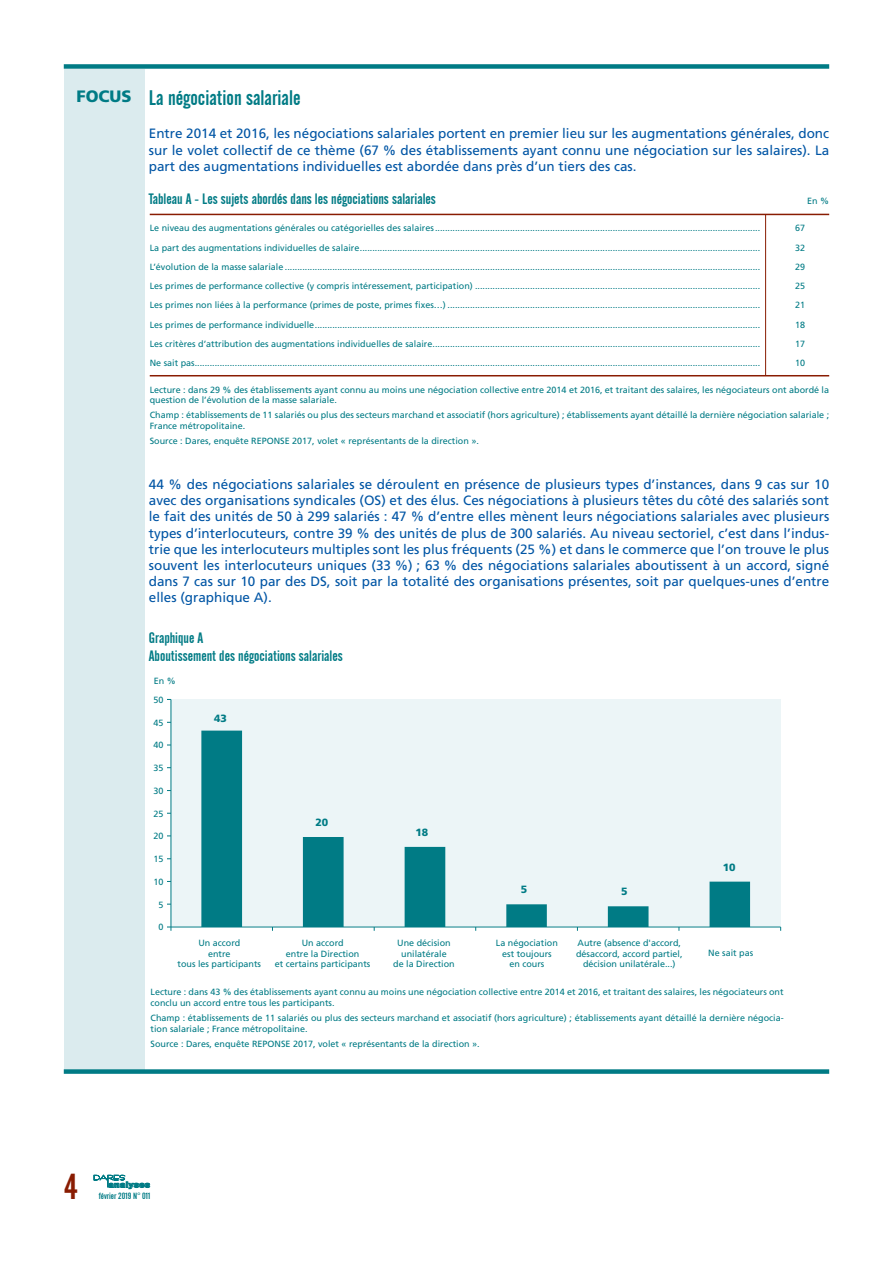
<style>
.page{position:relative;width:893px;height:1263px;background:#fff}
.page>*{position:absolute;margin:0;border:0;box-sizing:border-box;transform-origin:0 0}
.t1{font:36px "Alternate Gothic No 2 BT";color:#891c02}
.t2{font:21px "Alternate Gothic No 2 BT";color:#007b85}
.t3{font:900 16.5px "Frutiger";color:#007b85}
.t4{font:15px/18px "Alternate Gothic No 2 BT";color:#007b85}
.t5{font:13.5px/16.2px "Frutiger";color:#0155a5;text-align:justify}
.t6{font:900 10.5px "Frutiger";color:#007b85}
.t7{font:9px/10.8px "Frutiger";color:#007b85;text-align:center}
.t8{font:9px "Alternate Gothic No 2 BT";color:#007b85}
.t9{font:7.8px "Alternate Gothic No 2 BT";color:#007b85;scale:2.03 1}
</style>
<div class="page">
<div style="left:64px;top:69px;width:80px;height:1002px;background:#dbebee"></div>
<svg style="left:94px;top:1175px;width:56px;height:14px"></svg>
<hr style="left:150px;top:214px;width:679px;height:1px;background:#891c02">
<hr style="left:150px;top:375px;width:679px;height:1px;background:#891c02">
<hr style="left:765px;top:214px;width:1px;height:161px;background:#891c02">
<div style="left:171px;top:699px;width:610px;height:227px;background:#ecf5f7"></div>
<svg style="left:201px;top:731px;width:549px;height:196px"></svg>
<hr style="left:171px;top:699px;width:1px;height:228px;background:#007b85">
<hr style="left:171px;top:927px;width:610px;height:1px;background:#007b85">
<div style="left:64px;top:64px;width:765px;height:5px;background:#007b85"></div>
<div style="left:64px;top:1069px;width:765px;height:5px;background:#007b85"></div>
<h3 class="t3" style="left:76px;top:87px;width:57px">FOCUS</h3>
<h2 class="t2" style="left:149px;top:86px;width:153px">La négociation salariale</h2>
<p class="t5" style="left:149px;top:126px;width:682px">Entre 2014 et 2016, les négociations salariales portent en premier lieu sur les augmentations générales, donc sur le volet collectif de ce thème (67 % des établissements ayant connu une négociation sur les salaires). La part des augmentations individuelles est abordée dans près d’un tiers des cas.</p>
<h3 class="t4" style="left:149px;top:190px;width:289px">Tableau A - Les sujets abordés dans les négociations salariales</h3>
<p class="t7" style="left:150px;top:223px;width:612px">Le niveau des augmentations générales ou catégorielles des salaires..................................................................................................................................</p>
<p class="t7" style="left:795px;top:223px;width:12px">67</p>
<p class="t7" style="left:150px;top:242px;width:612px">La part des augmentations individuelles de salaire................................................................................................................................................................</p>
<p class="t7" style="left:795px;top:242px;width:12px">32</p>
<p class="t7" style="left:150px;top:261px;width:612px">L’évolution de la masse salariale ..............................................................................................................................................................................................</p>
<p class="t7" style="left:795px;top:261px;width:12px">29</p>
<p class="t7" style="left:150px;top:281px;width:612px">Les primes de performance collective (y compris intéressement, participation) ..................................................................................................................</p>
<p class="t7" style="left:795px;top:281px;width:12px">25</p>
<p class="t7" style="left:150px;top:300px;width:612px">Les primes non liées à la performance (primes de poste, primes fixes…) .............................................................................................................................</p>
<p class="t7" style="left:795px;top:300px;width:12px">21</p>
<p class="t7" style="left:150px;top:319px;width:612px">Les primes de performance individuelle..................................................................................................................................................................................</p>
<p class="t7" style="left:795px;top:319px;width:12px">18</p>
<p class="t7" style="left:150px;top:339px;width:612px">Les critères d’attribution des augmentations individuelles de salaire...................................................................................................................................</p>
<p class="t7" style="left:795px;top:339px;width:12px">17</p>
<p class="t7" style="left:150px;top:358px;width:612px">Ne sait pas..................................................................................................................................................................................................................................</p>
<p class="t7" style="left:795px;top:358px;width:12px">10</p>
<p class="t7" style="left:807px;top:196px;width:24px">En %</p>
<p class="t7" style="left:150px;top:384px;width:681px;text-align:left">Lecture : dans 29 % des établissements ayant connu au moins une négociation collective entre 2014 et 2016, et traitant des salaires, les négociateurs ont abordé la question de l’évolution de la masse salariale.</p>
<p class="t7" style="left:150px;top:410px;width:681px;text-align:left">Champ : établissements de 11 salariés ou plus des secteurs marchand et associatif (hors agriculture) ; établissements ayant détaillé la dernière négociation salariale ;<br>France métropolitaine.</p>
<p class="t7" style="left:150px;top:436px;width:331px">Source : Dares, enquête REPONSE 2017, volet « représentants de la direction ».</p>
<p class="t5" style="left:149px;top:476px;width:682px">44 % des négociations salariales se déroulent en présence de plusieurs types d’instances, dans 9 cas sur 10 avec des organisations syndicales (OS) et des élus. Ces négociations à plusieurs têtes du côté des salariés sont le fait des unités de 50 à 299 salariés : 47 % d’entre elles mènent leurs négociations salariales avec plusieurs types d’interlocuteurs, contre 39 % des unités de plus de 300 salariés. Au niveau sectoriel, c’est dans l’indus&shy;trie que les interlocuteurs multiples sont les plus fréquents (25 %) et dans le commerce que l’on trouve le plus souvent les interlocuteurs uniques (33 %) ; 63 % des négociations salariales aboutissent à un accord, signé dans 7 cas sur 10 par des DS, soit par la totalité des organisations présentes, soit par quelques-unes d’entre elles (graphique A).</p>
<h3 class="t4" style="left:149px;top:629px;width:196px">Graphique A<br>Aboutissement des négociations salariales</h3>
<p class="t7" style="left:154px;top:675px;width:24px">En %</p>
<p class="t7" style="left:154px;top:694px;width:12px">50</p>
<p class="t7" style="left:154px;top:717px;width:12px">45</p>
<p class="t7" style="left:154px;top:740px;width:12px">40</p>
<p class="t7" style="left:154px;top:762px;width:12px">35</p>
<p class="t7" style="left:154px;top:785px;width:12px">30</p>
<p class="t7" style="left:154px;top:808px;width:12px">25</p>
<p class="t7" style="left:154px;top:831px;width:12px">20</p>
<p class="t7" style="left:154px;top:853px;width:12px">15</p>
<p class="t7" style="left:154px;top:876px;width:12px">10</p>
<p class="t7" style="left:159px;top:899px;width:7px">5</p>
<p class="t7" style="left:159px;top:922px;width:7px">0</p>
<p class="t6" style="left:214px;top:712px;width:14px">43</p>
<p class="t6" style="left:315px;top:816px;width:14px">20</p>
<p class="t6" style="left:416px;top:826px;width:14px">18</p>
<p class="t6" style="left:521px;top:883px;width:8px">5</p>
<p class="t6" style="left:621px;top:885px;width:8px">5</p>
<p class="t6" style="left:723px;top:861px;width:14px">10</p>
<p class="t7" style="left:178px;top:937px;width:85px">Un accord<br>entre<br>tous les participants</p>
<p class="t7" style="left:275px;top:937px;width:97px">Un accord<br>entre la Direction<br>et certains participants</p>
<p class="t7" style="left:393px;top:937px;width:63px">Une décision unilatérale<br>de la Direction</p>
<p class="t7" style="left:496px;top:937px;width:64px">La négociation est toujours en cours</p>
<p class="t7" style="left:576px;top:937px;width:108px">Autre (absence d'accord, désaccord, accord partiel, décision unilatérale...)</p>
<p class="t7" style="left:708px;top:948px;width:47px">Ne sait pas</p>
<p class="t7" style="left:151px;top:986px;width:635px;text-align:left">Lecture : dans 43 % des établissements ayant connu au moins une négociation collective entre 2014 et 2016, et traitant des salaires, les négociateurs ont conclu un accord entre tous les participants.</p>
<p class="t7" style="left:151px;top:1012px;width:635px;text-align:left">Champ : établissements de 11 salariés ou plus des secteurs marchand et associatif (hors agriculture) ; établissements ayant détaillé la dernière négocia&shy;tion salariale ; France métropolitaine.</p>
<p class="t7" style="left:151px;top:1038px;width:331px">Source : Dares, enquête REPONSE 2017, volet « représentants de la direction ».</p>
<h1 class="t1" style="left:64px;top:1166px;width:16px">4</h1>
<p class="t9" style="left:108px;top:1180px;width:22px">analyses</p>
<p class="t8" style="left:99px;top:1191px;width:53px">février 2019 N° 011</p>
</div>
